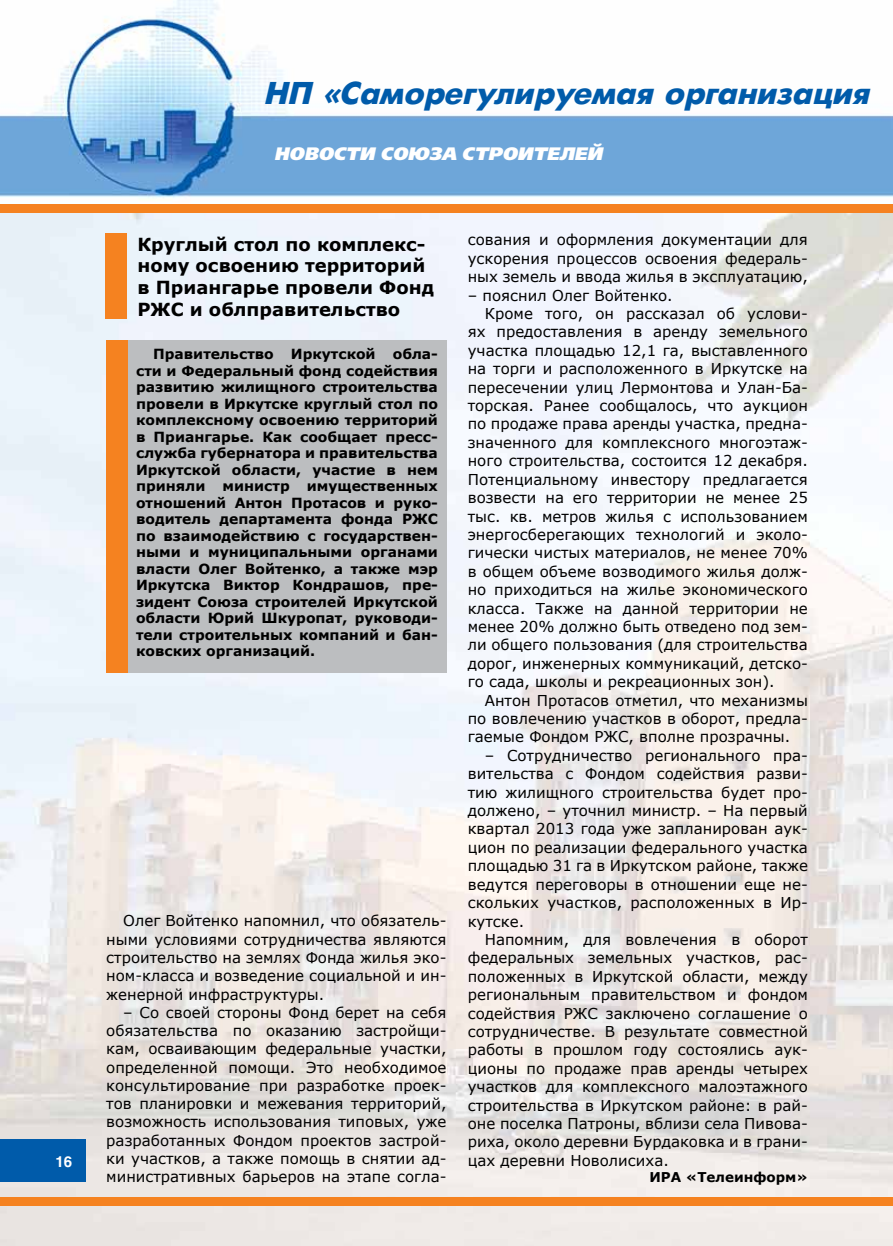
<style>
.page{position:relative;width:893px;height:1246px;background:#fff}
.page>*{position:absolute;margin:0;border:0;box-sizing:border-box;transform-origin:0 0}
.t1{font:italic 700 31.5px "Futuris";color:#005baa}
.t2{font:700 18px/21.6px "Verdana";color:#000}
.t3{font:italic 18px "Free Set Black C";color:#fff}
.t4{font:15px/18.5px "Verdana";color:#000;text-align:justify}
.t5{font:700 15px "Helios";color:#fff}
.t6{font:700 13.95px/16.5px "Verdana";color:#000;text-align:justify}
.t7{font:700 13.5px "Verdana";color:#000}
</style>
<div class="page">
<img style="left:0;top:213px;width:893px;height:1033px">
<img style="left:0;top:0;width:893px;height:200px">
<div style="left:0;top:204px;width:893px;height:9px;background:#f58220"></div>
<div style="left:0;top:1140px;width:85px;height:42px;background:#005baa"></div>
<div style="left:0;top:1197px;width:893px;height:9px;background:#f58220"></div>
<div style="left:128px;top:340px;width:318px;height:332px;background:#bcbec0"></div>
<div style="left:106px;top:340px;width:22px;height:332px;background:#f58220"></div>
<div style="left:106px;top:234px;width:21px;height:85px;background:#f58220"></div>
<p class="t5" style="left:55px;top:1153px;width:18px">16</p>
<h1 class="t1" style="left:266px;top:76px;width:606px">НП «Саморегулируемая организация</h1>
<p class="t3" style="left:274px;top:143px;width:330px">НОВОСТИ СОЮЗА СТРОИТЕЛЕЙ</p>
<p class="t2" style="left:137px;top:233px;width:298px">Круглый стол по комплекс&shy;ному освоению территорий в Приангарье провели Фонд<br>РЖС и облправительство</p>
<p class="t6" style="left:136px;top:345px;width:303px;text-indent:17px">Правительство Иркутской обла&shy;сти и Федеральный фонд содействия развитию жилищного строительства провели в Иркутске круглый стол по комплексному освоению территорий в Приангарье. Как сообщает пресс&shy;служба губернатора и правительства Иркутской области, участие в нем приняли министр имущественных отношений Антон Протасов и руко&shy;водитель департамента фонда РЖС по взаимодействию с государствен&shy;ными и муниципальными органами власти Олег Войтенко, а также мэр Иркутска Виктор Кондрашов, пре&shy;зидент Союза строителей Иркутской области Юрий Шкуропат, руководи&shy;тели строительных компаний и бан&shy;ковских организаций.</p>
<p class="t4" style="left:106px;top:911px;width:342px;text-indent:17px">Олег Войтенко напомнил, что обязатель&shy;ными условиями сотрудничества являются строительство на землях Фонда жилья эко&shy;ном-класса и возведение социальной и ин&shy;женерной инфраструктуры.</p>
<p class="t4" style="left:106px;top:1003px;width:342px;text-indent:17px">– Со своей стороны Фонд берет на себя обязательства по оказанию застройщи&shy;кам, осваивающим федеральные участки, определенной помощи. Это необходимое консультирование при разработке проек&shy;тов планировки и межевания территорий, возможность использования типовых, уже разработанных Фондом проектов застрой&shy;ки участков, а также помощь в снятии ад&shy;министративных барьеров на этапе согла-</p>
<p class="t4" style="left:468px;top:230px;width:342px">сования и оформления документации для ускорения процессов освоения федераль&shy;ных земель и ввода жилья в эксплуатацию,</p>
<p class="t4" style="left:468px;top:285px;width:207px">– пояснил Олег Войтенко.</p>
<p class="t4" style="left:485px;top:304px;width:325px">Кроме того, он рассказал об услови-</p>
<p class="t4" style="left:468px;top:322px;width:342px">ях предоставления в аренду земельного</p>
<p class="t4" style="left:468px;top:341px;width:342px">участка площадью 12,1 га, выставленного</p>
<p class="t4" style="left:468px;top:359px;width:342px">на торги и расположенного в Иркутске на</p>
<p class="t4" style="left:468px;top:377px;width:342px">пересечении улиц Лермонтова и Улан-Ба-</p>
<p class="t4" style="left:468px;top:396px;width:342px">торская. Ранее сообщалось, что аукцион</p>
<p class="t4" style="left:468px;top:414px;width:342px">по продаже права аренды участка, предна-</p>
<p class="t4" style="left:468px;top:433px;width:342px">значенного для комплексного многоэтаж-</p>
<p class="t4" style="left:468px;top:451px;width:342px">ного строительства, состоится 12 декабря.</p>
<p class="t4" style="left:468px;top:469px;width:342px">Потенциальному инвестору предлагается</p>
<p class="t4" style="left:468px;top:488px;width:342px">возвести на его территории не менее 25</p>
<p class="t4" style="left:468px;top:506px;width:342px">тыс. кв. метров жилья с использованием</p>
<p class="t4" style="left:468px;top:525px;width:342px">энергосберегающих технологий и эколо-</p>
<p class="t4" style="left:468px;top:543px;width:342px">гически чистых материалов, не менее 70%</p>
<p class="t4" style="left:468px;top:562px;width:342px">в общем объеме возводимого жилья долж-</p>
<p class="t4" style="left:468px;top:580px;width:342px">но приходиться на жилье экономического</p>
<p class="t4" style="left:468px;top:598px;width:342px">класса. Также на данной территории не</p>
<p class="t4" style="left:468px;top:617px;width:342px">менее 20% должно быть отведено под зем-</p>
<p class="t4" style="left:468px;top:635px;width:342px">ли общего пользования (для строительства</p>
<p class="t4" style="left:468px;top:654px;width:342px">дорог, инженерных коммуникаций, детско-</p>
<p class="t4" style="left:468px;top:672px;width:308px">го сада, школы и рекреационных зон).</p>
<p class="t4" style="left:485px;top:690px;width:325px">Антон Протасов отметил, что механизмы</p>
<p class="t4" style="left:468px;top:709px;width:342px">по вовлечению участков в оборот, предла-</p>
<p class="t4" style="left:468px;top:727px;width:324px">гаемые Фондом РЖС, вполне прозрачны.</p>
<p class="t4" style="left:468px;top:746px;width:342px;text-indent:17px">– Сотрудничество регионального пра&shy;вительства с Фондом содействия разви&shy;тию жилищного строительства будет про&shy;должено, – уточнил министр. – На первый квартал 2013 года уже запланирован аук&shy;цион по реализации федерального участка площадью 31 га в Иркутском районе, также ведутся переговоры в отношении еще не&shy;скольких участков, расположенных в Ир&shy;кутске.</p>
<p class="t4" style="left:468px;top:930px;width:342px;text-indent:17px">Напомним, для вовлечения в оборот федеральных земельных участков, рас&shy;положенных в Иркутской области, между региональным правительством и фондом содействия РЖС заключено соглашение о сотрудничестве. В результате совместной работы в прошлом году состоялись аук&shy;ционы по продаже прав аренды четырех участков для комплексного малоэтажного строительства в Иркутском районе: в рай&shy;оне поселка Патроны, вблизи села Пивова&shy;риха, около деревни Бурдаковка и в грани&shy;цах деревни Новолисиха.</p>
<p class="t7" style="left:649px;top:1169px;width:160px">ИРА «Телеинформ»</p>
</div>
